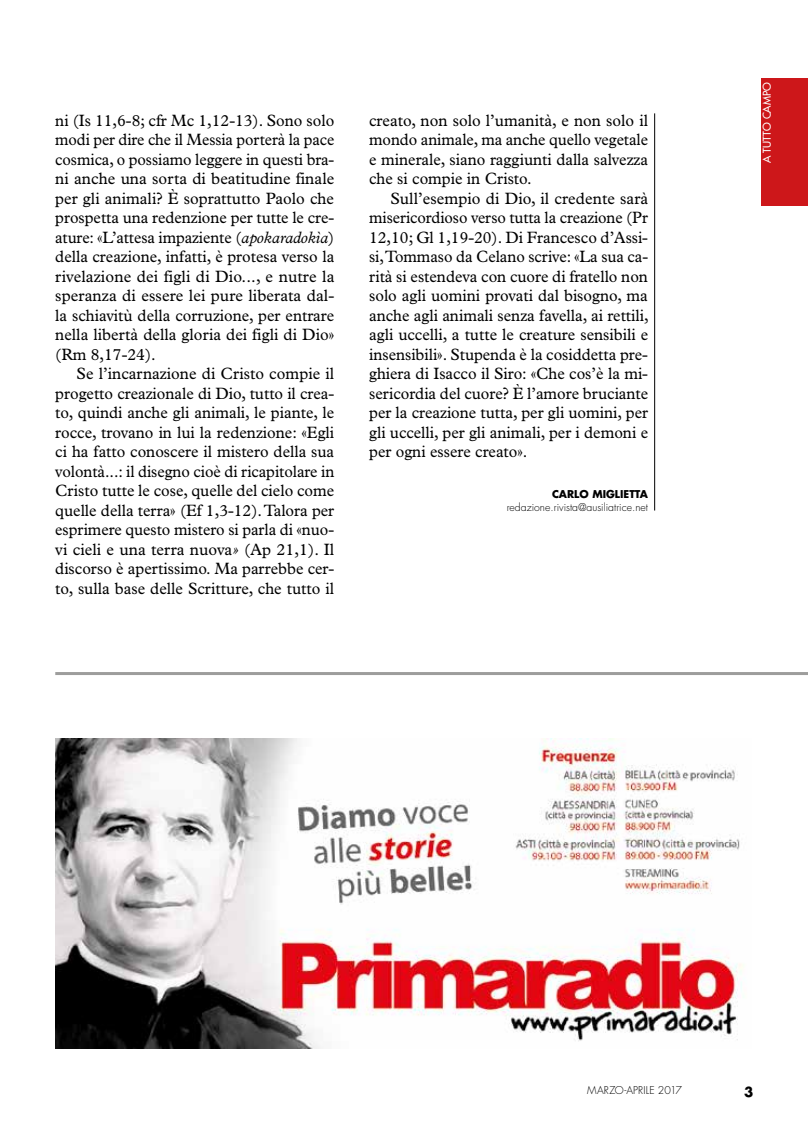
<style>
.page{position:relative;width:808px;height:1127px;background:#fff}
.page>*{position:absolute;margin:0;border:0;box-sizing:border-box;transform-origin:0 0}
.t1{font:16.5px/19.5px "Plantin";color:#000;text-align:justify}
.t2{font:16.5px/19.5px "Plantin";color:#000;text-align:justify;scale:.96 1}
.t3{font:700 13.5px "Futura";color:#000}
.t4{font:300 10.5px "Futura";color:#000}
.t5{font:10.5px "Futura";color:#fff}
.t6{font:700 10.5px "Futura";color:#000}
.s1{font-style:italic}
</style>
<div class="page">
<div style="left:761px;top:79px;width:47px;height:127px;background:#cd171a"></div>
<hr style="left:654px;top:113px;width:1px;height:397px;background:#000">
<hr style="left:55px;top:672px;width:753px;height:3px;background:#9d9d9c">
<img style="left:55px;top:738px;width:688px;height:310px">
<p class="t2" style="left:55px;top:111px;width:292px">ni (Is 11,6-8; cfr Mc 1,12-13). Sono solo modi per dire che il Messia porterà la pace cosmica, o possiamo leggere in questi bra&shy;ni anche una sorta di beatitudine finale per gli animali? È soprattutto Paolo che prospetta una redenzione per tutte le cre&shy;ature: «L’attesa impaziente (<span class="s1">apokaradokìa</span>) della creazione, infatti, è protesa verso la rivelazione dei figli di Dio..., e nutre la speranza di essere lei pure liberata dal&shy;la schiavitù della corruzione, per entrare nella libertà della gloria dei figli di Dio» (Rm 8,17-24).</p>
<p class="t1" style="left:55px;top:364px;width:281px;text-indent:21px">Se l’incarnazione di Cristo compie il progetto creazionale di Dio, tutto il crea&shy;to, quindi anche gli animali, le piante, le rocce, trovano in lui la redenzione: «Egli ci ha fatto conoscere il mistero della sua volontà...: il disegno cioè di ricapitolare in Cristo tutte le cose, quelle del cielo come quelle della terra» (Ef 1,3-12). Talora per esprimere questo mistero si parla di «nuo&shy;vi cieli e una terra nuova<span class="s1">»</span> (Ap 21,1). Il discorso è apertissimo. Ma parrebbe cer&shy;to, sulla base delle Scritture, che tutto il</p>
<p class="t1" style="left:369px;top:111px;width:280px">creato, non solo l’umanità, e non solo il mondo animale, ma anche quello vegetale e minerale, siano raggiunti dalla salvezza che si compie in Cristo.</p>
<p class="t1" style="left:369px;top:189px;width:281px;text-indent:21px">Sull’esempio di Dio, il credente sarà misericordioso verso tutta la creazione (Pr 12,10; Gl 1,19-20). Di Francesco d’Assi&shy;si, Tommaso da Celano scrive: «La sua ca&shy;rità si estendeva con cuore di fratello non solo agli uomini provati dal bisogno, ma anche agli animali senza favella, ai rettili, agli uccelli, a tutte le creature sensibili e insensibili». Stupenda è la cosiddetta pre&shy;ghiera di Isacco il Siro: «Che cos’è la mi&shy;sericordia del cuore? È l’amore bruciante per la creazione tutta, per gli uomini, per gli uccelli, per gli animali, per i demoni e per ogni essere creato».</p>
<p class="t6" style="left:552px;top:487px;width:98px">CARLO MIGLIETTA</p>
<p class="t4" style="left:507px;top:500px;width:143px">redazione.rivista@ausiliatrice.net</p>
<p class="t5" style="left:760px;top:114px;width:34px;rotate:-90deg">MARIA</p>
<p class="t5" style="left:760px;top:163px;width:82px;rotate:-90deg">a tutto campo</p>
<p class="t4" style="left:587px;top:1084px;width:96px">marzo-aprile 2017</p>
<p class="t3" style="left:744px;top:1083px;width:11px">3</p>
</div>
